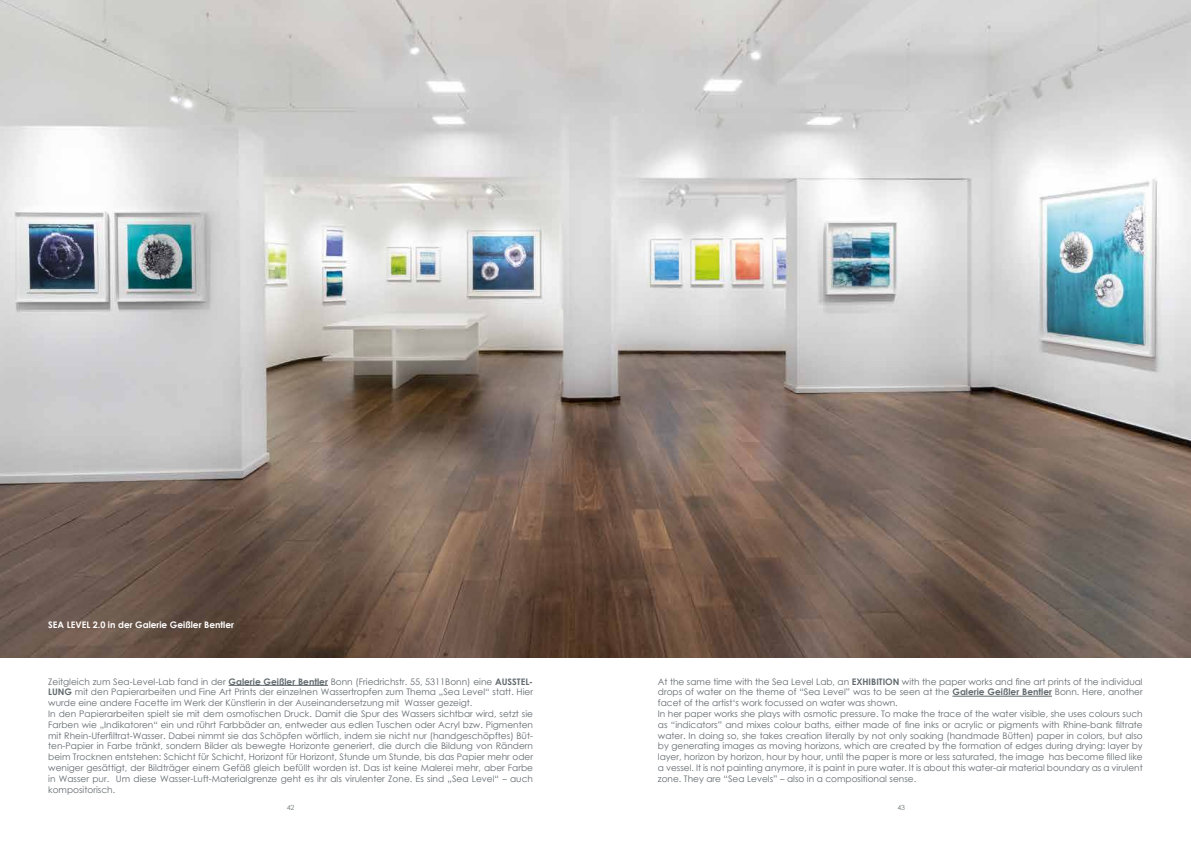
<style>
.page{position:relative;width:1191px;height:842px;background:#fff}
.page>*{position:absolute;margin:0;border:0;box-sizing:border-box;transform-origin:0 0}
.t1{font:9px/10.8px "Century Gothic";color:#626a6e}
.t2{font:700 9px "Century Gothic";color:#fff}
.t3{font:7px "Century Gothic";color:#71777a}
.s1{font-weight:700}
</style>
<div class="page">
<img style="left:0;top:0;width:1191px;height:658px">
<hr style="left:228px;top:685px;width:100px;height:1px;background:#626a6e">
<hr style="left:952px;top:696px;width:100px;height:1px;background:#626a6e">
<p class="t2" style="left:48px;top:617px;width:187px">SEA LEVEL 2.0 in der Galerie Geißler Bentler</p>
<p class="t1" style="left:48px;top:676px;width:486px">Zeitgleich zum Sea-Level-Lab fand in der <span class="s1">Galerie Geißler Bentler</span> Bonn (Friedrichstr. 55, 5311Bonn) eine <span class="s1">AUSSTEL-LUNG</span> mit den Papierarbeiten und Fine Art Prints der einzelnen Wassertropfen zum Thema „Sea Level“ statt. Hier wurde eine andere Facette im Werk der Künstlerin in der Auseinandersetzung mit Wasser gezeigt.<br>In den Papierarbeiten spielt sie mit dem osmotischen Druck. Damit die Spur des Wassers sichtbar wird, setzt sie Farben wie „Indikatoren“ ein und rührt Farbbäder an, entweder aus edlen Tuschen oder Acryl bzw. Pigmenten mit Rhein-Uferfiltrat-Wasser. Dabei nimmt sie das Schöpfen wörtlich, indem sie nicht nur (handgeschöpftes) Büt&shy;ten-Papier in Farbe tränkt, sondern Bilder als bewegte Horizonte generiert, die durch die Bildung von Rändern beim Trocknen entstehen: Schicht für Schicht, Horizont für Horizont, Stunde um Stunde, bis das Papier mehr oder weniger gesättigt, der Bildträger einem Gefäß gleich befüllt worden ist. Das ist keine Malerei mehr, aber Farbe in Wasser pur. Um diese Wasser-Luft-Materialgrenze geht es ihr als virulenter Zone. Es sind „Sea Level“ – auch kompositorisch.</p>
<p class="t1" style="left:658px;top:676px;width:486px">At the same time with the Sea Level Lab, an <span class="s1">EXHIBITION</span> with the paper works and fine art prints of the individual drops of water on the theme of “Sea Level” was to be seen at the <span class="s1">Galerie Geißler Bentler</span> Bonn. Here, another facet of the artist‘s work focussed on water was shown.<br>In her paper works she plays with osmotic pressure. To make the trace of the water visible, she uses colours such as “indicators” and mixes colour baths, either made of fine inks or acrylic or pigments with Rhine-bank filtrate water. In doing so, she takes creation literally by not only soaking (handmade Bütten) paper in colors, but also by generating images as moving horizons, which are created by the formation of edges during drying: layer by layer, horizon by horizon, hour by hour, until the paper is more or less saturated, the image has become filled like a vessel. It is not painting anymore, it is paint in pure water. It is about this water-air material boundary as a virulent zone. They are “Sea Levels” – also in a compositional sense.</p>
<p class="t3" style="left:287px;top:802px;width:9px">42</p>
<p class="t3" style="left:897px;top:802px;width:9px">43</p>
</div>
